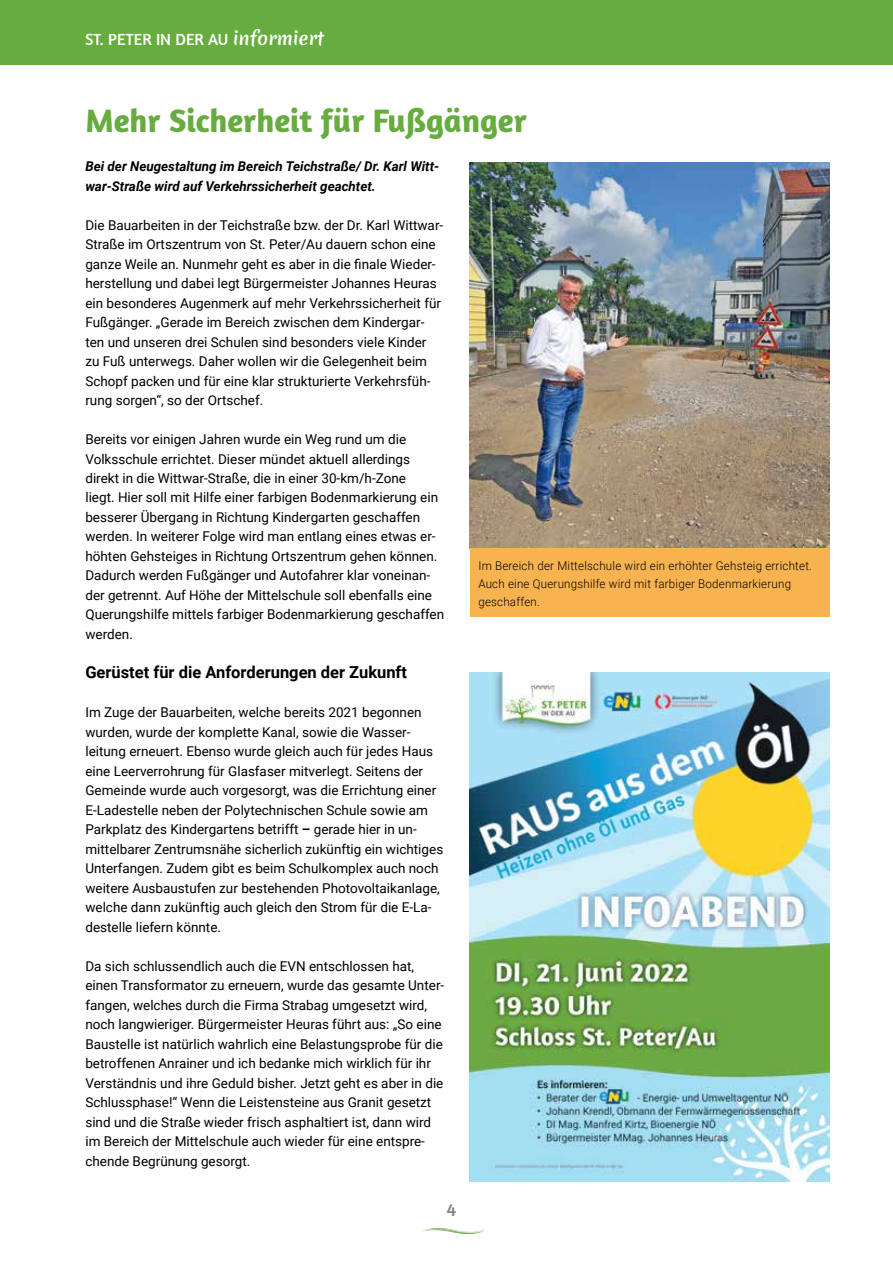
<style>
.page{position:relative;width:893px;height:1263px;background:#fff}
.page>*{position:absolute;margin:0;border:0;box-sizing:border-box;transform-origin:0 0}
.t1{font:700 33px "Amaranth";color:#66ac3f}
.t2{font:18px "Amaranth";color:#7e8181}
.t3{font:700 16.5px "Roboto";color:#000}
.t4{font:16.5px "Amaranth";color:#fff}
.t5{font:13.5px/19.5px "Roboto";color:#000}
.t6{font:italic 700 13.5px/19.5px "Roboto";color:#000}
.t7{font:300 12px/18px "Roboto";letter-spacing:.02em;color:#000;scale:.96 1}
.s1{font-family:"Merienda One";font-size:18px}
.s2{font-weight:700}
</style>
<div class="page">
<div style="left:0;top:0;width:893px;height:64px;background:#66ac3f"></div>
<img style="left:423px;top:1228px;width:62px;height:7px">
<img style="left:470px;top:162px;width:359px;height:387px">
<div style="left:470px;top:549px;width:359px;height:68px;background:#f8b351"></div>
<img style="left:470px;top:673px;width:359px;height:508px">
<p class="t4" style="left:85px;top:29px;width:240px">ST. PETER IN DER AU <span class="s1">informiert</span></p>
<h1 class="t1" style="left:85px;top:100px;width:443px">Mehr Sicherheit für Fußgänger</h1>
<p class="t6" style="left:85px;top:156px;width:355px">Bei der Neugestaltung im Bereich Teichstraße/ Dr. Karl Witt&shy;war-Straße wird auf Verkehrssicherheit geachtet.</p>
<p class="t5" style="left:85px;top:214px;width:359px">Die Bauarbeiten in der Teichstraße bzw. der Dr. Karl Wittwar-Straße im Ortszentrum von St. Peter/Au dauern schon eine ganze Weile an. Nunmehr geht es aber in die finale Wieder&shy;herstellung und dabei legt Bürgermeister Johannes Heuras ein besonderes Augenmerk auf mehr Verkehrssicherheit für Fußgänger. „Gerade im Bereich zwischen dem Kindergar&shy;ten und unseren drei Schulen sind besonders viele Kinder zu Fuß unterwegs. Daher wollen wir die Gelegenheit beim Schopf packen und für eine klar strukturierte Verkehrsfüh&shy;rung sorgen“, so der Ortschef.</p>
<p class="t5" style="left:85px;top:429px;width:360px">Bereits vor einigen Jahren wurde ein Weg rund um die Volksschule errichtet. Dieser mündet aktuell allerdings direkt in die Wittwar-Straße, die in einer 30-km/h-Zone<br>liegt. Hier soll mit Hilfe einer farbigen Bodenmarkierung ein besserer Übergang in Richtung Kindergarten geschaffen werden. In weiterer Folge wird man entlang eines etwas er&shy;höhten Gehsteiges in Richtung Ortszentrum gehen können.<br>Dadurch werden Fußgänger und Autofahrer klar voneinan&shy;der getrennt. Auf Höhe der Mittelschule soll ebenfalls eine Querungshilfe mittels farbiger Bodenmarkierung geschaffen werden.</p>
<p class="t3" style="left:85px;top:661px;width:323px">Gerüstet für die Anforderungen der Zukunft</p>
<p class="t5" style="left:85px;top:702px;width:359px">Im Zuge der Bauarbeiten, welche bereits 2021 begonnen wurden, wurde der komplette Kanal, sowie die Wasser&shy;leitung erneuert. Ebenso wurde gleich auch für jedes Haus eine Leerverrohrung für Glasfaser mitverlegt. Seitens der Gemeinde wurde auch vorgesorgt, was die Errichtung einer E-Ladestelle neben der Polytechnischen Schule sowie am Parkplatz des Kindergartens betrifft <span class="s2">–</span> gerade hier in un&shy;mittelbarer Zentrumsnähe sicherlich zukünftig ein wichtiges Unterfangen. Zudem gibt es beim Schulkomplex auch noch weitere Ausbaustufen zur bestehenden Photovoltaikanlage, welche dann zukünftig auch gleich den Strom für die E-La&shy;destelle liefern könnte.</p>
<p class="t5" style="left:85px;top:955px;width:360px">Da sich schlussendlich auch die EVN entschlossen hat, einen Transformator zu erneuern, wurde das gesamte Unter&shy;fangen, welches durch die Firma Strabag umgesetzt wird, noch langwieriger. Bürgermeister Heuras führt aus: „So eine Baustelle ist natürlich wahrlich eine Belastungsprobe für die betroffenen Anrainer und ich bedanke mich wirklich für ihr Verständnis und ihre Geduld bisher. Jetzt geht es aber in die Schlussphase!“ Wenn die Leistensteine aus Granit gesetzt sind und die Straße wieder frisch asphaltiert ist, dann wird im Bereich der Mittelschule auch wieder für eine entspre&shy;chende Begrünung gesorgt.</p>
<h2 class="t2" style="left:447px;top:1199px;width:11px">4</h2>
<p class="t7" style="left:478px;top:557px;width:349px">Im Bereich der Mittelschule wird ein erhöhter Gehsteig errichtet.<br>Auch eine Querungshilfe wird mit farbiger Bodenmarkierung geschaffen.</p>
</div>
